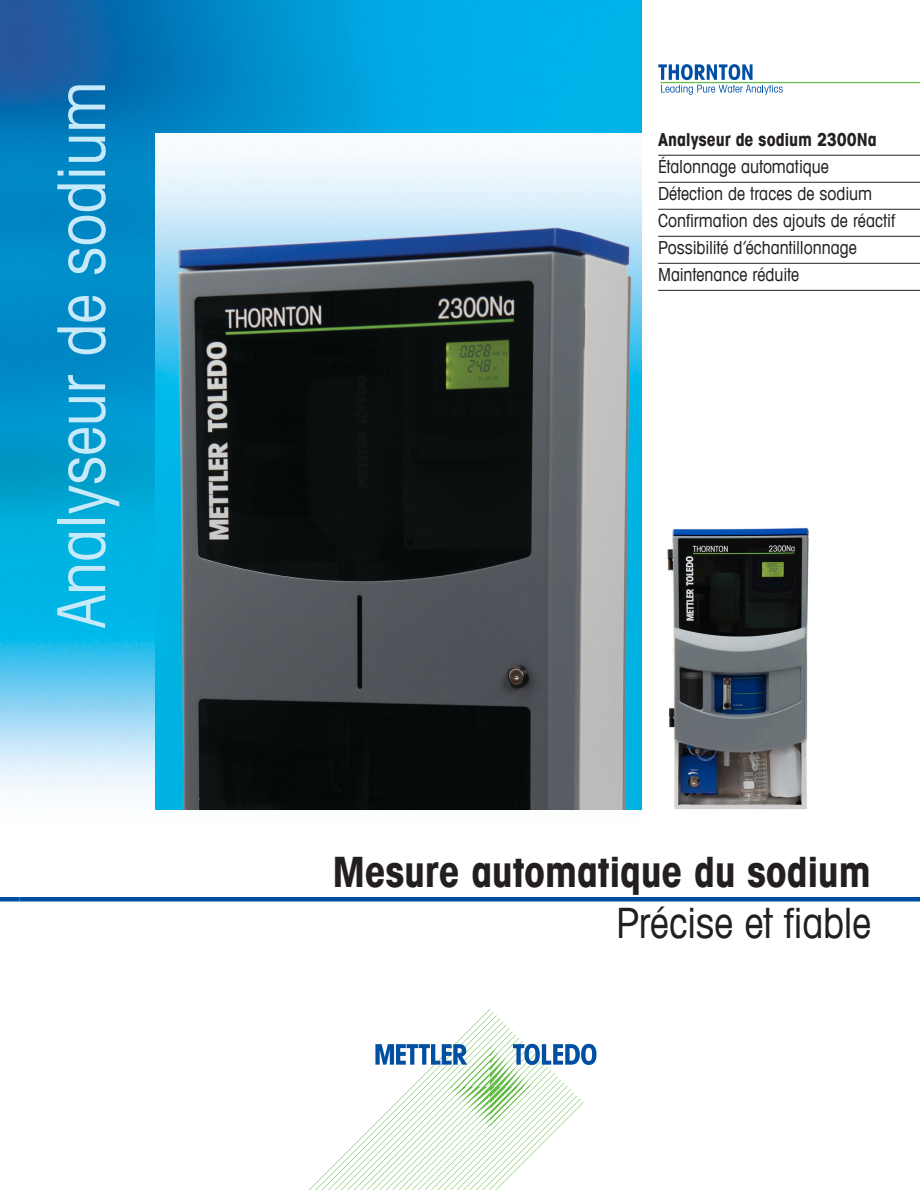
<style>
.page{position:relative;width:920px;height:1190px;background:#fff}
.page>*{position:absolute;margin:0;border:0;box-sizing:border-box;transform-origin:0 0}
.t1{font:condensed 66px "Avant Garde Com";color:#c7eafb}
.t2{font:700 condensed 42px "Avant Garde Com";letter-spacing:-.01em;color:#231f20}
.t3{font:condensed 42px "Avant Garde Com";letter-spacing:-.01em;color:#231f20}
.t4{font:condensed 18px/27px "Avant Garde Com";color:#231f20}
.t5{font:700 condensed 18px "Avant Garde Com";letter-spacing:-.005em;color:#231f20}
</style>
<div class="page">
<img style="left:20px;top:0;width:620px;height:810px">
<img style="left:156px;top:133px;width:484px;height:676px">
<svg style="left:0;top:0;width:20px;height:790px"></svg>
<div style="left:20px;top:896px;width:899px;height:5px;background:#004fa3"></div>
<div style="left:0;top:896px;width:20px;height:5px;background:#004fa3"></div>
<img style="left:667px;top:527px;width:142px;height:282px">
<hr style="left:657px;top:155px;width:262px;height:1px;background:#231f20">
<hr style="left:657px;top:182px;width:262px;height:1px;background:#231f20">
<hr style="left:657px;top:209px;width:262px;height:1px;background:#231f20">
<hr style="left:657px;top:236px;width:262px;height:1px;background:#231f20">
<hr style="left:657px;top:263px;width:262px;height:1px;background:#231f20">
<hr style="left:657px;top:290px;width:262px;height:1px;background:#231f20">
<svg style="left:310px;top:1009px;width:286px;height:180px"></svg>
<svg style="left:658px;top:64px;width:124px;height:31px"></svg>
<hr style="left:660px;top:82px;width:259px;height:1px;background:#63bc46">
<h1 class="t1" style="left:41px;top:628px;width:548px;rotate:-90deg">Analyseur de sodium</h1>
<p class="t5" style="left:657px;top:128px;width:220px">Analyseur de sodium 2300Na</p>
<p class="t4" style="left:657px;top:153px;width:238px">Étalonnage automatique<br>Détection de traces de sodium<br>Confirmation des ajouts de réactif<br>Possibilité d’échantillonnage<br>Maintenance réduite</p>
<h2 class="t2" style="left:332px;top:844px;width:539px">Mesure automatique du sodium</h2>
<h2 class="t3" style="left:616px;top:896px;width:256px">Précise et fiable</h2>
</div>
